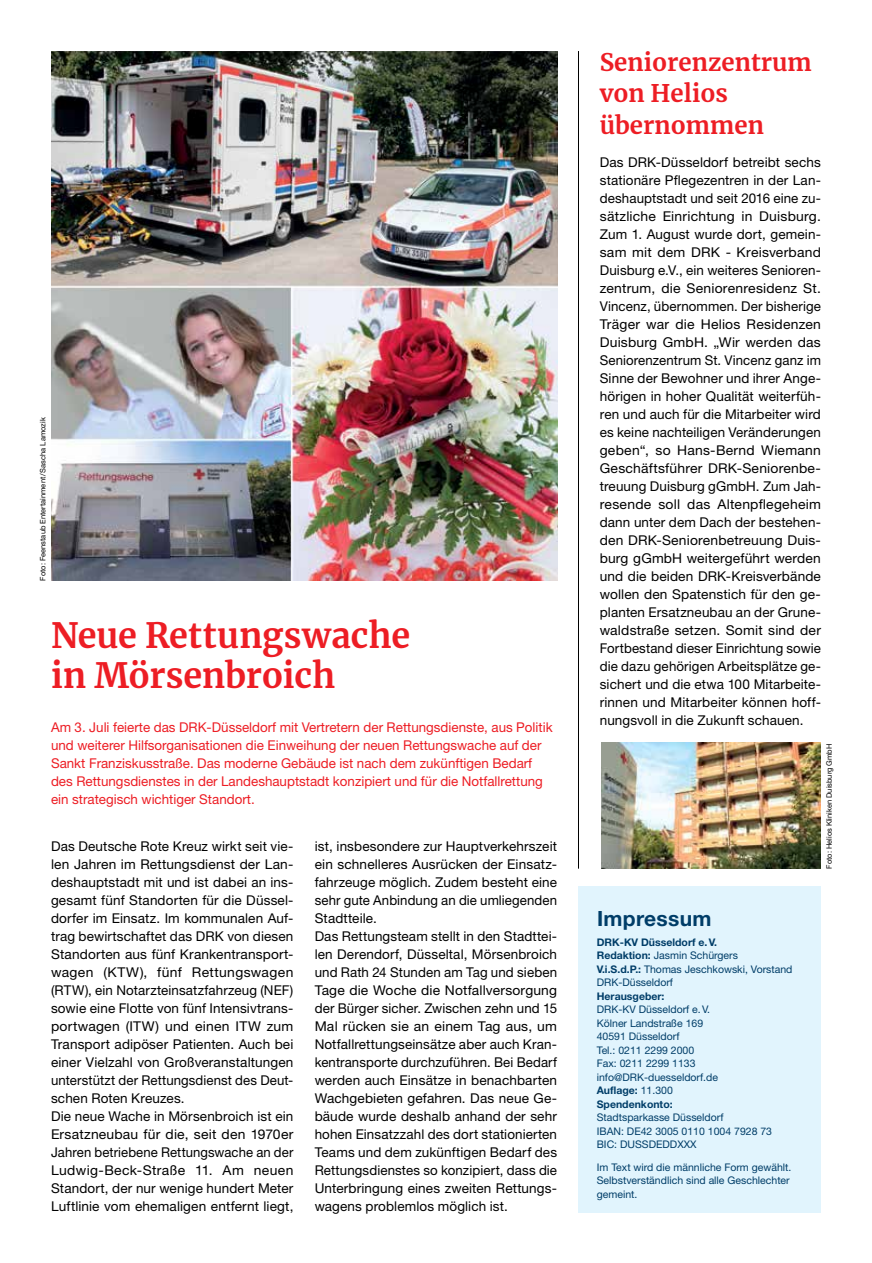
<style>
.page{position:relative;width:872px;height:1263px;background:#fff}
.page>*{position:absolute;margin:0;border:0;box-sizing:border-box;transform-origin:0 0}
.MGB_Headline_23{font:700 34.5px/40.5px "Merriweather";color:#ed1d24}
.MGB_Headline3{font:700 24px/31.5px "Merriweather";color:#ed1d24}
.t1{font:700 21px "Helvetica Neue LT Pro";letter-spacing:.015em;color:#003d68}
.MGB_Copy{font:13.5px/18px "Helvetica Neue LT Pro";letter-spacing:.01em;color:#000;text-align:justify}
.MGB_Vorspann_Rot{font:13.5px/18px "Helvetica Neue LT Pro";color:#ed1d24}
.MGB_Impressum{font:10.5px/13.5px "Helvetica Neue LT Pro";color:#003d68}
.MGB_Impressum-2{font:700 10.5px "Helvetica Neue LT Pro";color:#003d68}
.MGB_Fotocredits{font:7.5px "Helvetica Neue LT Pro";color:#000}
.s1{font-weight:700}
.s2{font-weight:400}
</style>
<div class="page">
<div style="left:578px;top:887px;width:243px;height:326px;background:#e1f4fd"></div>
<img style="left:51px;top:51px;width:506px;height:530px">
<hr style="left:578px;top:51px;width:1px;height:818px;background:#000">
<img style="left:601px;top:743px;width:220px;height:126px">
<p class="MGB_Fotocredits" style="left:38px;top:581px;width:165px;rotate:-90deg">Foto: Feenstaub Entertainment/Sascha Lamozik</p>
<p class="MGB_Headline_23" style="left:51px;top:614px;width:361px">Neue Rettungswache in Mörsenbroich</p>
<p class="MGB_Vorspann_Rot" style="left:51px;top:718px;width:503px">Am 3. Juli feierte das DRK-Düsseldorf mit Vertretern der Rettungsdienste, aus Politik und weiterer Hilfsorganisationen die Einweihung der neuen Rettungswache auf der Sankt Franziskusstraße. Das moderne Gebäude ist nach dem zukünftigen Bedarf des Rettungsdienstes in der Landeshauptstadt konzipiert und für die Notfallrettung ein strategisch wichtiger Standort.</p>
<p class="MGB_Copy" style="left:51px;top:836px;width:244px">Das Deutsche Rote Kreuz wirkt seit vie&shy;len Jahren im Rettungsdienst der Lan&shy;deshauptstadt mit und ist dabei an ins&shy;gesamt fünf Standorten für die Düssel&shy;dorfer im Einsatz. Im kommunalen Auf&shy;trag bewirtschaftet das DRK von diesen Standorten aus fünf Krankentransport&shy;wagen (KTW), fünf Rettungswagen (RTW), ein Notarzteinsatzfahrzeug (NEF) sowie eine Flotte von fünf Intensivtrans&shy;portwagen (ITW) und einen ITW zum Transport adipöser Patienten. Auch bei einer Vielzahl von Großveranstaltungen unterstützt der Rettungsdienst des Deut&shy;schen Roten Kreuzes.</p>
<p class="MGB_Copy" style="left:51px;top:1106px;width:244px">Die neue Wache in Mörsenbroich ist ein Ersatzneubau für die, seit den 1970er Jahren betriebene Rettungswache an der Ludwig-Beck-Straße 11. Am neuen Standort, der nur wenige hundert Meter Luftlinie vom ehemaligen entfernt liegt,</p>
<p class="MGB_Copy" style="left:315px;top:836px;width:244px">ist, insbesondere zur Hauptverkehrszeit ein schnelleres Ausrücken der Einsatz&shy;fahrzeuge möglich. Zudem besteht eine sehr gute Anbindung an die umliegenden Stadtteile.</p>
<p class="MGB_Copy" style="left:315px;top:926px;width:244px">Das Rettungsteam stellt in den Stadttei&shy;len Derendorf, Düsseltal, Mörsenbroich und Rath 24 Stunden am Tag und sieben Tage die Woche die Notfallversorgung der Bürger sicher. Zwischen zehn und 15<br>Mal rücken sie an einem Tag aus, um Notfallrettungseinsätze aber auch Kran&shy;kentransporte durchzuführen. Bei Bedarf werden auch Einsätze in benachbarten Wachgebieten gefahren. Das neue Ge&shy;bäude wurde deshalb anhand der sehr hohen Einsatzzahl des dort stationierten Teams und dem zukünftigen Bedarf des Rettungsdienstes so konzipiert, dass die Unterbringung eines zweiten Rettungs&shy;wagens problemlos möglich ist.</p>
<p class="MGB_Headline3" style="left:600px;top:46px;width:213px">Seniorenzentrum von Helios übernommen</p>
<p class="MGB_Copy" style="left:600px;top:152px;width:223px">Das DRK-Düsseldorf betreibt sechs stationäre Pflegezentren in der Lan&shy;deshauptstadt und seit 2016 eine zu&shy;sätzliche Einrichtung in Duisburg.<br>Zum 1. August wurde dort, gemein&shy;sam mit dem DRK - Kreisverband Duisburg e.V., ein weiteres Senioren&shy;zentrum, die Seniorenresidenz St.<br>Vincenz, übernommen. Der bisherige Träger war die Helios Residenzen Duisburg GmbH. „Wir werden das Seniorenzentrum St. Vincenz ganz im Sinne der Bewohner und ihrer Ange&shy;hörigen in hoher Qualität weiterfüh&shy;ren und auch für die Mitarbeiter wird es keine nachteiligen Veränderungen geben“, so Hans-Bernd Wiemann Geschäftsführer DRK-Seniorenbe&shy;treuung Duisburg gGmbH. Zum Jah&shy;resende soll das Altenpflegeheim dann unter dem Dach der bestehen&shy;den DRK-Seniorenbetreuung Duis&shy;burg gGmbH weitergeführt werden und die beiden DRK-Kreisverbände wollen den Spatenstich für den ge&shy;planten Ersatzneubau an der Grune&shy;waldstraße setzen. Somit sind der Fortbestand dieser Einrichtung sowie die dazu gehörigen Arbeitsplätze ge&shy;sichert und die etwa 100 Mitarbeite&shy;rinnen und Mitarbeiter können hoff&shy;nungsvoll in die Zukunft schauen.</p>
<p class="t1" style="left:597px;top:906px;width:116px">Impressum</p>
<p class="MGB_Impressum-2" style="left:597px;top:936px;width:122px">DRK-KV Düsseldorf e.V.</p>
<p class="MGB_Impressum" style="left:597px;top:949px;width:143px"><span class="s1">Redaktion:</span> Jasmin Schürgers</p>
<p class="MGB_Impressum" style="left:597px;top:962px;width:197px"><span class="s1">V.i.S.d.P.:</span> Thomas Jeschkowski, Vorstand<br>DRK-Düsseldorf</p>
<p class="MGB_Impressum-2" style="left:597px;top:990px;width:69px">Herausgeber:</p>
<p class="MGB_Impressum" style="left:597px;top:1003px;width:115px">DRK-KV Düsseldorf e.V.</p>
<p class="MGB_Impressum" style="left:597px;top:1016px;width:108px">Kölner Landstraße 169</p>
<p class="MGB_Impressum" style="left:597px;top:1030px;width:84px">40591 Düsseldorf</p>
<p class="MGB_Impressum" style="left:597px;top:1043px;width:99px">Tel.: 0211 2299 2000</p>
<p class="MGB_Impressum" style="left:597px;top:1057px;width:100px">Fax: 0211 2299 1133</p>
<p class="MGB_Impressum" style="left:597px;top:1070px;width:123px">info@DRK-duesseldorf.de</p>
<p class="MGB_Impressum-2" style="left:597px;top:1084px;width:78px">Auflage: <span class="s2">11.300</span></p>
<p class="MGB_Impressum-2" style="left:597px;top:1098px;width:77px">Spendenkonto:</p>
<p class="MGB_Impressum" style="left:597px;top:1111px;width:128px">Stadtsparkasse Düsseldorf</p>
<p class="MGB_Impressum" style="left:597px;top:1124px;width:177px">IBAN: DE42 3005 0110 1004 7928 73</p>
<p class="MGB_Impressum" style="left:597px;top:1138px;width:101px">BIC: DUSSDEDDXXX</p>
<p class="MGB_Impressum" style="left:597px;top:1160px;width:196px">Im Text wird die männliche Form gewählt.<br>Selbstverständlich sind alle Geschlechter gemeint.</p>
<p class="MGB_Fotocredits" style="left:824px;top:869px;width:126px;rotate:-90deg">Foto: Helios Kliniken Duisburg GmbH</p>
</div>
